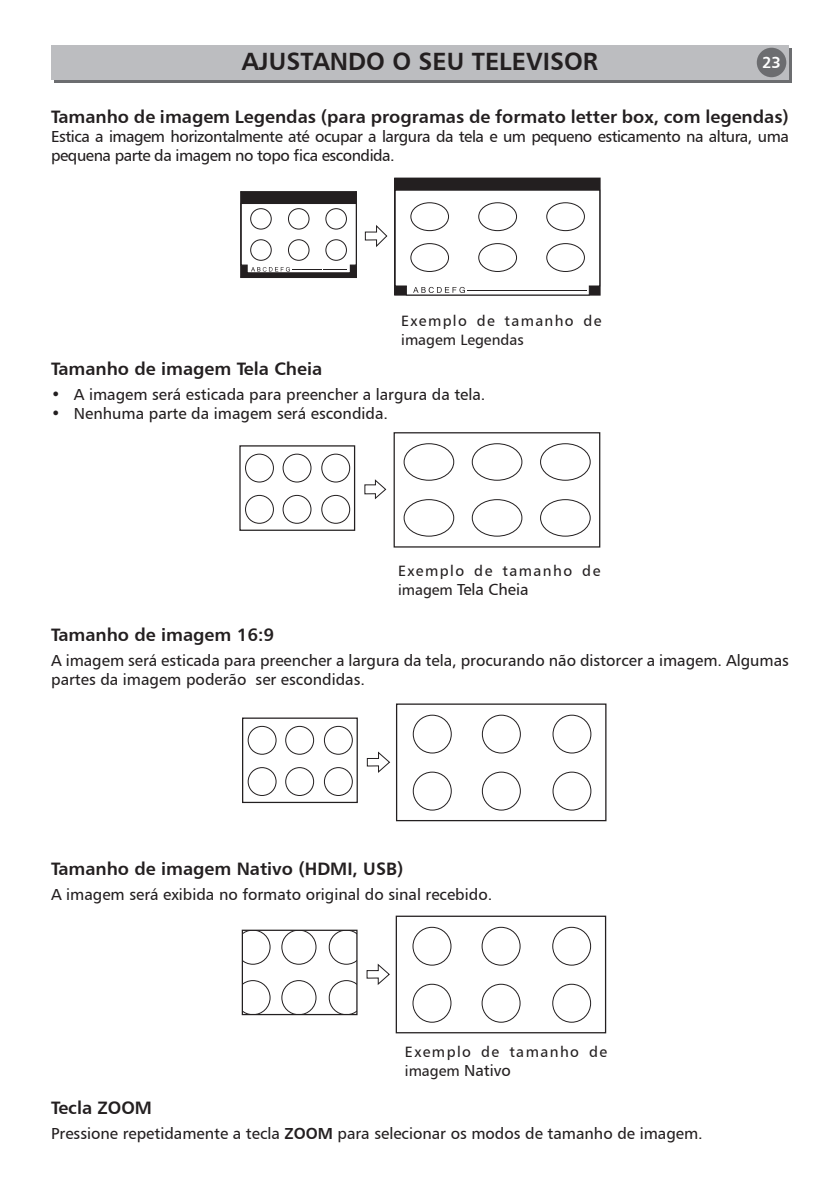
<style>
.page{position:relative;width:840px;height:1191px;background:#fff}
.page>*{position:absolute;margin:0;border:0;box-sizing:border-box;transform-origin:0 0}
.t1{font:25px "Humanist 777 BT Bold B";color:#231f20}
.t2{font:18px "Humanist 777 BT Bold B";color:#231f20}
.t3{font:16px/19.2px "Humanist 777 BT Roman B";color:#231f20}
.t4{font:16px/19.2px "Humanist 777 BT Roman B";letter-spacing:-.03em;color:#231f20}
.t5{font:16px "Humanist 777 BT Bold B";color:#fff}
.t6{font:15px/19.2px "Humanist 777 BT Roman B";letter-spacing:.09em;color:#231f20}
.s1{font-size:15px}
.s2{font-size:16px}
.s3{font-family:"Humanist 777 BT Bold B"}
</style>
<div class="page">
<svg style="left:54px;top:48px;width:737px;height:34px;background:#86878a"></svg>
<div style="left:51px;top:45px;width:737px;height:34px;background:#bcbdc0"></div>
<div style="left:756px;top:48px;width:29px;height:29px;background:#6c6d70;border-radius:50%"></div>
<div style="left:394px;top:178px;width:205px;height:117px;background:#231f20"></div>
<div style="left:241px;top:192px;width:115px;height:85px;background:#231f20"></div>
<div style="left:240px;top:191px;width:117px;height:87px;border:1px solid #231f20"></div>
<svg style="left:240px;top:202px;width:147px;height:72px"></svg>
<svg style="left:394px;top:189px;width:206px;height:107px;background:#ebebeb"></svg>
<div style="left:239px;top:445px;width:116px;height:86px;border:1px solid #231f20"></div>
<svg style="left:245px;top:453px;width:141px;height:71px"></svg>
<div style="left:393px;top:432px;width:207px;height:115px;border:1px solid #231f20"></div>
<svg style="left:403px;top:443px;width:187px;height:94px"></svg>
<svg style="left:366px;top:751px;width:24px;height:22px"></svg>
<div style="left:396px;top:703px;width:210px;height:118px;border:1px solid #231f20"></div>
<svg style="left:412px;top:714px;width:179px;height:97px"></svg>
<div style="left:242px;top:717px;width:115px;height:86px;border:1px solid #231f20"></div>
<svg style="left:247px;top:725px;width:106px;height:71px"></svg>
<svg style="left:366px;top:963px;width:24px;height:22px"></svg>
<div style="left:395px;top:915px;width:211px;height:118px;border:1px solid #231f20"></div>
<svg style="left:412px;top:926px;width:179px;height:97px"></svg>
<svg style="left:243px;top:931px;width:112px;height:82px"></svg>
<div style="left:241px;top:929px;width:116px;height:86px;border:1px solid #231f20"></div>
<h1 class="t1" style="left:242px;top:46px;width:62px">ajustando</h1>
<h1 class="t1" style="left:392px;top:46px;width:94px">oseu tele</h1>
<h1 class="t1" style="left:526px;top:46px;width:73px">visor</h1>
<p class="t5" style="left:761px;top:52px;width:20px">23</p>
<p class="t2" style="left:51px;top:105px;width:739px">Tamanho de imagem Legendas (para programas de formato letter box, com legendas)</p>
<p class="t4" style="left:51px;top:126px;width:739px">Estica a imagem horizontalmente até ocupar a largura da tela e um pequeno esticamento na altura, uma pequena parte da imagem no topo fica escondida.</p>
<p class="t6" style="left:401px;top:310px;width:202px">Exemplo de tamanho de imagem Legendas</p>
<p class="t2" style="left:51px;top:357px;width:272px">Tamanho de imagem Tela Cheia</p>
<p class="t3" style="left:51px;top:384px;width:435px">• A imagem será esticada para preencher a largura da tela.</p>
<p class="t3" style="left:51px;top:403px;width:338px">• Nenhuma parte da imagem será escondida.</p>
<p class="t6" style="left:398px;top:560px;width:204px">Exemplo de tamanho de</p>
<p class="t3" style="left:398px;top:579px;width:132px"><span class="s1">imagem</span> Tela Cheia</p>
<p class="t2" style="left:51px;top:623px;width:224px">Tamanho de imagem 16:9</p>
<p class="t3" style="left:51px;top:650px;width:738px">A imagem será esticada para preencher a largura da tela, procurando não distorcer a imagem. Algumas partes da imagem poderão ser escondidas.</p>
<p class="t2" style="left:51px;top:857px;width:353px">Tamanho de imagem Nativo (HDMI, USB)</p>
<p class="t3" style="left:51px;top:884px;width:442px">A imagem será exibida no formato original do sinal recebido.</p>
<p class="t6" style="left:404px;top:1041px;width:204px">Exemplo de tamanho de imagem <span class="s2">Nativo</span></p>
<p class="t2" style="left:51px;top:1096px;width:102px">Tecla ZOOM</p>
<p class="t3" style="left:51px;top:1123px;width:652px">Pressione repetidamente a tecla <span class="s3">ZOOM</span> para selecionar os modos de tamanho de imagem.</p>
</div>
